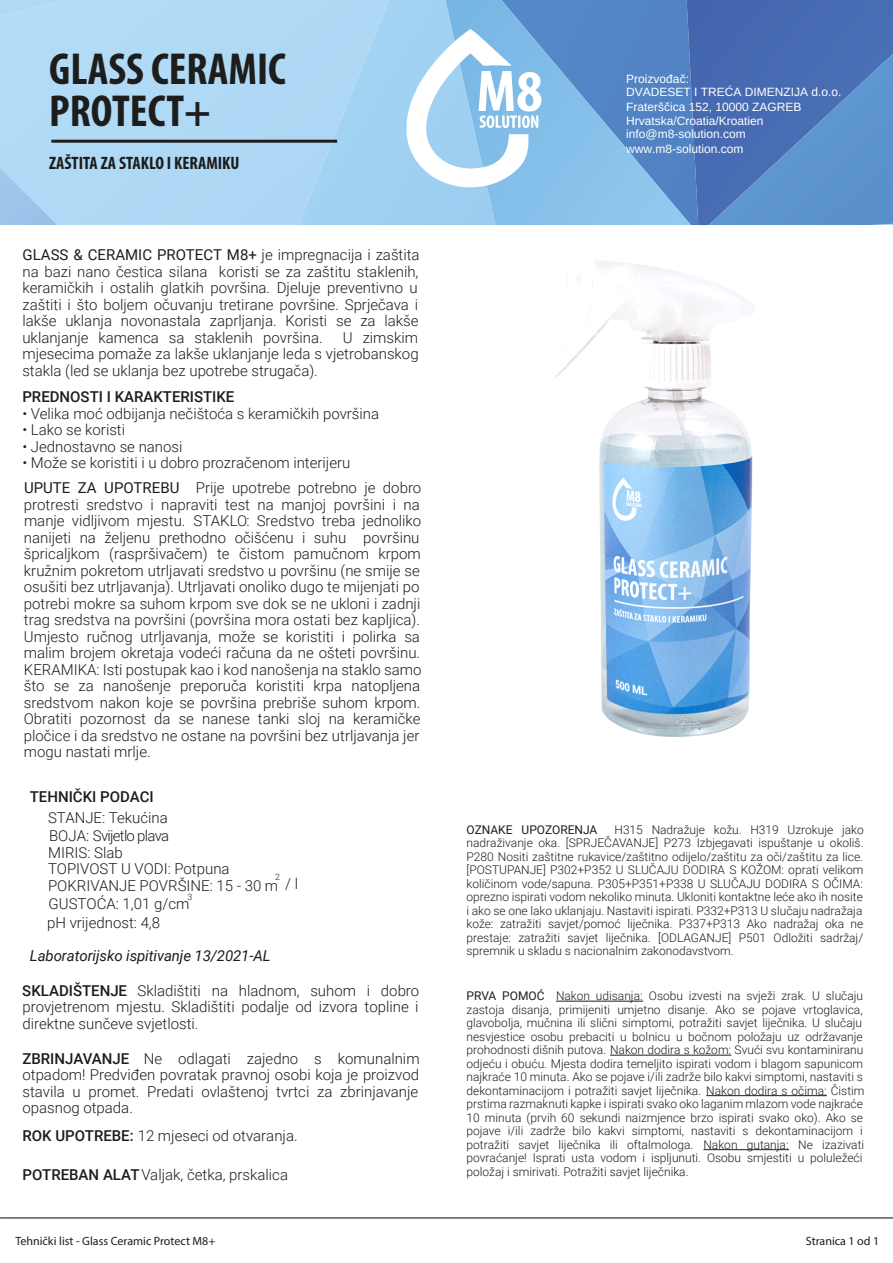
<style>
.page{position:relative;width:893px;height:1263px;background:#fff}
.page>*{position:absolute;margin:0;border:0;box-sizing:border-box;transform-origin:0 0}
.t1{font:700 condensed 45px/42px "Myriad Pro";color:#1d1d1b}
.t2{font:700 condensed 18px "Myriad Pro";color:#1d1d1b}
.t3{font:300 15px/16.5px "Roboto";color:#1d1d1b;text-align:justify}
.t4{font:500 15px "Roboto";color:#1d1d1b}
.t5{font:italic 15px "Roboto";letter-spacing:-.005em;color:#1d1d1b}
.t6{font:300 15px "Roboto";letter-spacing:-.05em;color:#1d1d1b}
.t7{font:300 12px/13.5px "Roboto";color:#1d1d1b;text-align:justify}
.t8{font:12px/14.1px "Arimo";color:#fff}
.t9{font:12px "Myriad Pro";color:#1d1d1b}
.t10{font:12px "Roboto";color:#1d1d1b}
.t11{font:300 8.7px "Roboto";color:#1d1d1b}
.s1{font-weight:400}
.s2{font-weight:500}
</style>
<div class="page">
<div style="left:0;top:0;width:298px;height:225px;background:#b0d9f5"></div>
<svg style="left:0;top:167px;width:58px;height:58px;background:#a6cfef"></svg>
<div style="left:691px;top:0;width:202px;height:225px;background:#466ab1"></div>
<svg style="left:298px;top:0;width:147px;height:225px;background:#a6d4f3"></svg>
<svg style="left:445px;top:0;width:246px;height:225px;background:#699ed4"></svg>
<svg style="left:709px;top:54px;width:184px;height:171px;background:#527fc0"></svg>
<hr style="left:556px;top:1001px;width:87px;height:1px;background:#1d1d1b">
<hr style="left:610px;top:1055px;width:121px;height:1px;background:#1d1d1b">
<hr style="left:706px;top:1095px;width:121px;height:1px;background:#1d1d1b">
<hr style="left:703px;top:1149px;width:86px;height:1px;background:#1d1d1b">
<hr style="left:0;top:1218px;width:893px;height:1px;background:#1d1d1b">
<hr style="left:51px;top:140px;width:286px;height:3px;background:#1d1d1b">
<img style="left:555px;top:261px;width:199px;height:476px">
<img style="left:393px;top:27px;width:169px;height:169px">
<h1 class="t1" style="left:49px;top:47px;width:238px">GLASS CERAMIC<br>PROTECT+</h1>
<p class="t2" style="left:49px;top:152px;width:192px">ZAŠTITA ZA STAKLO I KERAMIKU</p>
<p class="t3" style="left:22px;top:246px;width:399px"><span class="s1">GLASS &amp; CERAMIC PROTECT M8+</span> je impregnacija i zaštita na bazi nano čestica silana koristi se za zaštitu staklenih, keramičkih i ostalih glatkih površina. Djeluje preventivno u zaštiti i što boljem očuvanju tretirane površine. Sprječava i lakše uklanja novonastala zaprljanja. Koristi se za lakše uklanjanje kamenca sa staklenih površina.</p>
<p class="t3" style="left:22px;top:329px;width:398px;text-indent:320px">U zimskim mjesecima pomaže za lakše uklanjanje leda s vjetrobanskog stakla (led se uklanja bez upotrebe strugača).</p>
<p class="t4" style="left:22px;top:386px;width:214px">PREDNOSTI I KARAKTERISTIKE</p>
<p class="t3" style="left:22px;top:405px;width:358px">• Velika moć odbijanja nečištoća s keramičkih površina</p>
<p class="t3" style="left:22px;top:421px;width:104px">• Lako se koristi</p>
<p class="t3" style="left:22px;top:438px;width:162px">• Jednostavno se nanosi</p>
<p class="t3" style="left:22px;top:454px;width:329px">• Može se koristiti i u dobro prozračenom interijeru</p>
<p class="t3" style="left:24px;top:479px;width:399px;text-align:left"><span class="s1">UPUTE ZA UPOTREBU</span> Prije upotrebe potrebno je dobro protresti sredstvo i napraviti test na manjoj površini i na manje vidljivom mjestu. STAKLO: Sredstvo treba jednoliko nanijeti na željenu prethodno očišćenu i suhu površinu špricaljkom (raspršivačem) te čistom pamučnom krpom kružnim pokretom utrljavati sredstvo u površinu (ne smije se osušiti bez utrljavanja). Utrljavati onoliko dugo te mijenjati po potrebi mokre sa suhom krpom sve dok se ne ukloni i zadnji trag sredstva na površini (površina mora ostati bez kapljica).<br>Umjesto ručnog utrljavanja, može se koristiti i polirka sa malim brojem okretaja vodeći računa da ne ošteti površinu.<br>KERAMIKA: Isti postupak kao i kod nanošenja na staklo samo što se za nanošenje preporuča koristiti krpa natopljena sredstvom nakon koje se površina prebriše suhom krpom.<br>Obratiti pozornost da se nanese tanki sloj na keramičke pločice i da sredstvo ne ostane na površini bez utrljavanja jer mogu nastati mrlje.</p>
<p class="t4" style="left:30px;top:786px;width:125px">TEHNIČKI PODACI</p>
<p class="t3" style="left:48px;top:809px;width:121px">STANJE: Tekućina</p>
<p class="t3" style="left:48px;top:843px;width:232px;text-align:left">MIRIS: Slab<br>TOPIVOST U VODI: Potpuna<br>POKRIVANJE POVRŠINE: 15 - 30 m</p>
<p class="t6" style="left:49px;top:825px;width:122px">BOJA: Svijetlo plava</p>
<p class="t11" style="left:275px;top:870px;width:6px">2</p>
<p class="t3" style="left:285px;top:875px;width:14px">/l</p>
<p class="t3" style="left:47px;top:893px;width:144px;line-height:19.5px">GUSTOĆA: 1,01 g/cm pH vrijednost: 4,8</p>
<p class="t11" style="left:188px;top:891px;width:6px">3</p>
<p class="t5" style="left:30px;top:945px;width:242px">Laboratorijsko ispitivanje 13/2021-AL</p>
<p class="t3" style="left:22px;top:981px;width:398px"><span class="s2">SKLADIŠTENJE</span> Skladištiti na hladnom, suhom i dobro provjetrenom mjestu. Skladištiti podalje od izvora topline i direktne sunčeve svjetlosti.</p>
<p class="t3" style="left:22px;top:1049px;width:399px"><span class="s2">ZBRINJAVANJE</span> Ne odlagati zajedno s komunalnim otpadom! Predviđen povratak pravnoj osobi koja je proizvod stavila u promet. Predati ovlaštenoj tvrtci za zbrinjavanje opasnog otpada.</p>
<p class="t3" style="left:22px;top:1126px;width:277px"><span class="s2">ROK UPOTREBE:</span> 12 mjeseci od otvaranja.</p>
<p class="t3" style="left:22px;top:1166px;width:267px"><span class="s2">POTREBAN ALAT</span>Valjak, četka, prskalica</p>
<p class="t8" style="left:626px;top:71px;width:217px">Proizvođač:<br>DVADESET I TREĆA DIMENZIJA d.o.o.<br>Fraterščica 152, 10000 ZAGREB<br>Hrvatska/Croatia/Kroatien info@m8-solution.com www.m8-solution.com</p>
<p class="t7" style="left:466px;top:822px;width:399px;text-indent:148px">H315 Nadražuje kožu. H319 Uzrokuje jako nadraživanje oka. [SPRJEČAVANJE] P273 Izbjegavati ispuštanje u okoliš.<br>P280 Nositi zaštitne rukavice/zaštitno odijelo/zaštitu za oči/zaštitu za lice. [POSTUPANJE] P302+P352 U SLUČAJU DODIRA S KOŽOM: oprati velikom količinom vode/sapuna. P305+P351+P338 U SLUČAJU DODIRA S OČIMA: oprezno ispirati vodom nekoliko minuta. Ukloniti kontaktne leće ako ih nosite i ako se one lako uklanjaju. Nastaviti ispirati. P332+P313 U slučaju nadražaja kože: zatražiti savjet/pomoć liječnika. P337+P313 Ako nadražaj oka ne prestaje: zatražiti savjet liječnika. [ODLAGANJE] P501 Odložiti sadržaj/ spremnik u skladu s nacionalnim zakonodavstvom.</p>
<p class="t7" style="left:466px;top:989px;width:400px;text-align:left"><span class="s1">PRVA POMOĆ</span> Nakon udisanja: Osobu izvesti na svježi zrak. U slučaju zastoja disanja, primijeniti umjetno disanje. Ako se pojave vrtoglavica, glavobolja, mučnina ili slični simptomi, potražiti savjet liječnika. U slučaju nesvjestice osobu prebaciti u bolnicu u bočnom položaju uz održavanje prohodnosti dišnih putova. Nakon dodira s kožom: Svući svu kontaminiranu odjeću i obuću. Mjesta dodira temeljito ispirati vodom i blagom sapunicom najkraće 10 minuta. Ako se pojave i/ili zadrže bilo kakvi simptomi, nastaviti s dekontaminacijom i potražiti savjet liječnika. Nakon dodira s očima: Čistim prstima razmaknuti kapke i ispirati svako oko laganim mlazom vode najkraće 10 minuta (prvih 60 sekundi naizmjence brzo ispirati svako oko). Ako se pojave i/ili zadrže bilo kakvi simptomi, nastaviti s dekontaminacijom i potražiti savjet liječnika ili oftalmologa. Nakon gutanja: Ne izazivati povraćanje! Isprati usta vodom i ispljunuti. Osobu smjestiti u poluležeći položaj i smirivati. Potražiti savjet liječnika.</p>
<p class="t10" style="left:466px;top:821px;width:132px">OZNAKE UPOZORENJA</p>
<p class="t9" style="left:15px;top:1234px;width:202px">Tehnički list - Glass Ceramic Protect M8+</p>
<p class="t9" style="left:806px;top:1234px;width:75px">Stranica 1 od 1</p>
</div>
